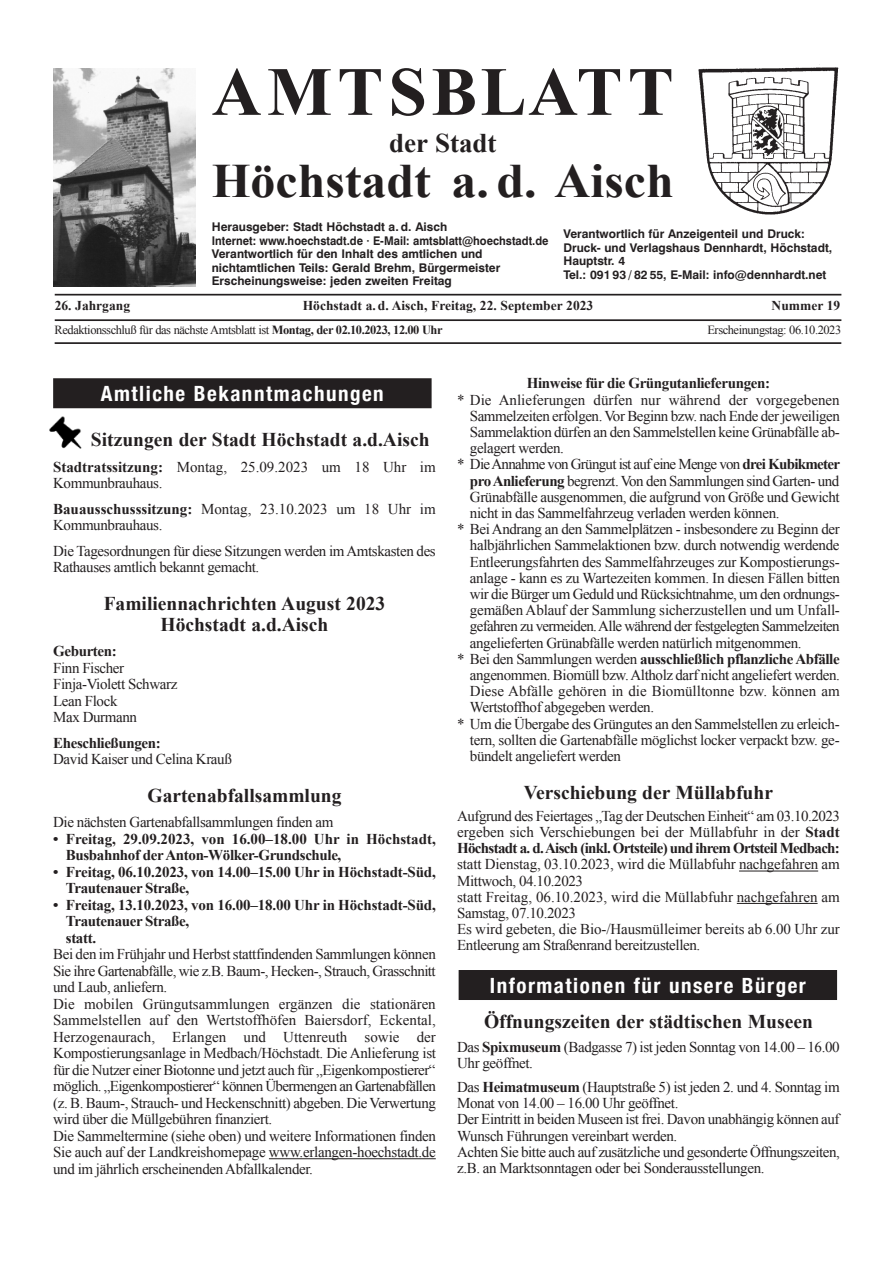
<style>
.page{position:relative;width:893px;height:1263px;background:#fff}
.page>*{position:absolute;margin:0;border:0;box-sizing:border-box;transform-origin:0 0}
.t1{font:700 69px "Times New Roman";letter-spacing:.07em;color:#231f20}
.t2{font:700 48px "Times New Roman";color:#231f20;scale:1.04 1}
.t3{font:700 27px "Times New Roman";color:#231f20}
.t4{font:700 condensed 21px "Helvetica Neue";letter-spacing:.07em;color:#fff}
.t5{font:700 19.5px/21px "Times New Roman";color:#231f20;text-align:center}
.t6{font:15px/16.5px "Times New Roman";letter-spacing:-.025em;color:#231f20}
.t7{font:700 15px/16.5px "Times New Roman";letter-spacing:-.025em;color:#231f20}
.t8{font:15px/16.5px "Times New Roman";color:#231f20}
.t9{font:15px "Times New Roman";letter-spacing:-.045em;color:#231f20}
.t10{font:700 13.5px "Times New Roman";color:#231f20}
.t11{font:12.45px "Times New Roman";letter-spacing:-.035em;color:#231f20}
.t12{font:700 12px/13.5px "Swiss 721 BT";color:#231f20}
.s1{font-weight:700}
.s2{font-weight:400}
</style>
<div class="page">
<hr style="left:269px;top:1158px;width:167px;height:1px;background:#231f20">
<div style="left:53px;top:378px;width:379px;height:30px;background:#231f20"></div>
<img style="left:53px;top:68px;width:143px;height:219px">
<hr style="left:55px;top:294px;width:786px;height:1px;background:#231f20">
<hr style="left:55px;top:319px;width:786px;height:2px;background:#231f20">
<img style="left:698px;top:67px;width:141px;height:148px">
<hr style="left:55px;top:342px;width:786px;height:2px;background:#231f20">
<hr style="left:739px;top:870px;width:79px;height:1px;background:#231f20">
<hr style="left:737px;top:903px;width:81px;height:1px;background:#231f20">
<div style="left:459px;top:970px;width:378px;height:30px;background:#231f20"></div>
<img style="left:49px;top:416px;width:33px;height:33px">
<h1 class="t1" style="left:212px;top:44px;width:463px">AMTSBLATT</h1>
<h3 class="t3" style="left:389px;top:125px;width:109px">der Stadt</h3>
<h2 class="t2" style="left:212px;top:148px;width:446px">Höchstadt a. d. Aisch</h2>
<p class="t12" style="left:212px;top:220px;width:338px">Herausgeber: Stadt Höchstadt a. d. Aisch<br>Internet: www.hoechstadt.de · E-Mail: amtsblatt@hoechstadt.de Verantwortlich für den Inhalt des amtlichen und nichtamtlichen Teils: Gerald Brehm, Bürgermeister Erscheinungsweise: jeden zweiten Freitag</p>
<p class="t12" style="left:563px;top:227px;width:270px">Verantwortlich für Anzeigenteil und Druck:<br>Druck- und Verlagshaus Dennhardt, Höchstadt, Hauptstr. 4<br>Tel.: 091 93 / 82 55, E-Mail: info@dennhardt.net</p>
<p class="t10" style="left:55px;top:296px;width:77px">26. Jahrgang</p>
<p class="t10" style="left:303px;top:296px;width:292px">Höchstadt a. d. Aisch, Freitag, 22. September 2023</p>
<p class="t10" style="left:772px;top:296px;width:70px">Nummer 19</p>
<p class="t11" style="left:55px;top:322px;width:389px">Redaktionsschluß für das nächste Amtsblatt ist <span class="s1">Montag, der 02.10.2023, 12.00 Uhr</span></p>
<p class="t11" style="left:707px;top:322px;width:135px">Erscheinungstag: 06.10.2023</p>
<h3 class="t4" style="left:101px;top:376px;width:284px">Amtliche Bekanntmachungen</h3>
<h3 class="t5" style="left:91px;top:428px;width:340px">Sitzungen der Stadt Höchstadt a.d.Aisch</h3>
<p class="t8" style="left:53px;top:458px;width:384px"><span class="s1">Stadtratssitzung:</span> Montag, 25.09.2023 um 18 Uhr im<br>Kommunbrauhaus.</p>
<p class="t8" style="left:53px;top:500px;width:384px"><span class="s1">Bauausschusssitzung:</span> Montag, 23.10.2023 um 18 Uhr im<br>Kommunbrauhaus.</p>
<p class="t6" style="left:53px;top:542px;width:384px">Die Tagesordnungen für diese Sitzungen werden im Amtskasten des<br>Rathauses amtlich bekannt gemacht.</p>
<h3 class="t5" style="left:104px;top:592px;width:283px">Familiennachrichten August 2023<br>Höchstadt a.d.Aisch</h3>
<p class="t7" style="left:53px;top:642px;width:65px">Geburten:</p>
<p class="t6" style="left:53px;top:659px;width:126px">Finn Fischer<br>Finja-Violett Schwarz<br>Lean Flock<br>Max Durmann</p>
<p class="t7" style="left:53px;top:734px;width:109px">Eheschließungen:</p>
<p class="t6" style="left:53px;top:750px;width:180px">David Kaiser und Celina Krauß</p>
<h3 class="t5" style="left:147px;top:784px;width:195px">Gartenabfallsammlung</h3>
<p class="t6" style="left:53px;top:813px;width:282px">Die nächsten Gartenabfallsammlungen finden am</p>
<p class="t7" style="left:66px;top:830px;width:371px;text-indent:-13px">• Freitag, 29.09.2023, von 16.00–18.00 Uhr in Höchstadt,<br>Busbahnhof der Anton-Wölker-Grundschule,</p>
<p class="t7" style="left:66px;top:863px;width:371px;text-indent:-13px">• Freitag, 06.10.2023, von 14.00–15.00 Uhr in Höchstadt-Süd,<br>Trautenauer Straße,</p>
<p class="t7" style="left:66px;top:896px;width:371px;text-indent:-13px">• Freitag, 13.10.2023, von 16.00–18.00 Uhr in Höchstadt-Süd,<br>Trautenauer Straße,<br>statt.</p>
<p class="t6" style="left:53px;top:945px;width:384px">Bei den im Frühjahr und Herbst stattfindenden Sammlungen können Sie ihre Gartenabfälle, wie z.B. Baum-, Hecken-, Strauch, Grasschnitt und Laub, anliefern.<br>Die mobilen Grüngutsammlungen ergänzen die stationären Sammelstellen auf den Wertstoffhöfen Baiersdorf, Eckental, Herzogenaurach, Erlangen und Uttenreuth sowie der Kompostierungsanlage in Medbach/Höchstadt. Die Anlieferung ist für die Nutzer einer Biotonne und jetzt auch für „Eigenkompostierer“ möglich. „Eigenkompostierer“ können Übermengen an Gartenabfällen (z. B. Baum-, Strauch- und Heckenschnitt) abgeben. Die Verwertung wird über die Müllgebühren finanziert.<br>Die Sammeltermine (siehe oben) und weitere Informationen finden Sie auch auf der Landkreishomepage www.erlangen-hoechstadt.de und im jährlich erscheinenden Abfallkalender.</p>
<p class="t7" style="left:527px;top:375px;width:245px">Hinweise für die Grüngutanlieferungen:</p>
<p class="t8" style="left:457px;top:391px;width:384px">* Die Anlieferungen dürfen nur während der vorgegebenen</p>
<p class="t6" style="left:470px;top:407px;width:371px">Sammelzeiten erfolgen. Vor Beginn bzw. nach Ende der jeweiligen</p>
<p class="t6" style="left:470px;top:423px;width:371px">Sammelaktion dürfen an den Sammelstellen keine Grünabfälle ab-</p>
<p class="t6" style="left:470px;top:440px;width:96px">gelagert werden.</p>
<p class="t9" style="left:457px;top:454px;width:384px">* Die Annahme von Grüngut ist auf eine Menge von <span class="s1">drei Kubikmeter</span></p>
<p class="t6" style="left:470px;top:472px;width:371px"><span class="s1">pro Anlieferung</span> begrenzt. Von den Sammlungen sind Garten- und</p>
<p class="t6" style="left:470px;top:488px;width:371px">Grünabfälle ausgenommen, die aufgrund von Größe und Gewicht</p>
<p class="t6" style="left:470px;top:504px;width:311px">nicht in das Sammelfahrzeug verladen werden können.</p>
<p class="t6" style="left:457px;top:521px;width:384px">* Bei Andrang an den Sammelplätzen - insbesondere zu Beginn der</p>
<p class="t6" style="left:470px;top:537px;width:371px">halbjährlichen Sammelaktionen bzw. durch notwendig werdende</p>
<p class="t6" style="left:470px;top:553px;width:371px">Entleerungsfahrten des Sammelfahrzeuges zur Kompostierungs -</p>
<p class="t6" style="left:470px;top:569px;width:372px">anlage - kann es zu Wartezeiten kommen. In diesen Fällen bitten</p>
<p class="t6" style="left:470px;top:585px;width:371px">wir die Bürger um Geduld und Rücksichtnahme, um den ordnungs-</p>
<p class="t6" style="left:470px;top:602px;width:371px">gemäßen Ablauf der Sammlung sicherzustellen und um Unfall -</p>
<p class="t9" style="left:470px;top:616px;width:371px">gefahren zu vermeiden. Alle während der festgelegten Sammelzeiten</p>
<p class="t6" style="left:470px;top:634px;width:333px">angelieferten Grünabfälle werden natürlich mitgenommen.</p>
<p class="t7" style="left:457px;top:650px;width:384px"><span class="s2">* Bei den Sammlungen werden</span> ausschließlich pflanzliche Abfälle</p>
<p class="t6" style="left:470px;top:666px;width:372px">angenommen. Biomüll bzw. Altholz darf nicht angeliefert werden.</p>
<p class="t8" style="left:470px;top:683px;width:371px">Diese Abfälle gehören in die Biomülltonne bzw. können am</p>
<p class="t6" style="left:470px;top:699px;width:186px">Wertstoffhof abgegeben werden.</p>
<p class="t6" style="left:457px;top:715px;width:384px">* Um die Übergabe des Grüngutes an den Sammelstellen zu erleich-</p>
<p class="t6" style="left:470px;top:731px;width:371px">tern, sollten die Gartenabfälle möglichst locker verpackt bzw. ge-</p>
<p class="t6" style="left:470px;top:747px;width:153px">bündelt angeliefert werden</p>
<h3 class="t5" style="left:524px;top:781px;width:251px">Verschiebung der Müllabfuhr</h3>
<p class="t6" style="left:457px;top:807px;width:384px;text-align:justify">Aufgrund des Feiertages „Tag der Deutschen Einheit“ am 03.10.2023 ergeben sich Verschiebungen bei der Müllabfuhr in der <span class="s1">Stadt Höchstadt a. d. Aisch (inkl. Ortsteile) und ihrem Ortsteil Medbach:</span></p>
<p class="t6" style="left:457px;top:856px;width:384px">statt Dienstag, 03.10.2023, wird die Müllabfuhr nachgefahren am Mittwoch, 04.10.2023<br>statt Freitag, 06.10.2023, wird die Müllabfuhr nachgefahren am Samstag, 07.10.2023<br>Es wird gebeten, die Bio-/Hausmülleimer bereits ab 6.00 Uhr zur Entleerung am Straßenrand bereitzustellen.</p>
<h3 class="t4" style="left:490px;top:968px;width:318px">Informationen für unsere Bürger</h3>
<h3 class="t5" style="left:484px;top:1011px;width:330px">Öffnungszeiten der städtischen Museen</h3>
<p class="t6" style="left:457px;top:1039px;width:384px">Das <span class="s1">Spixmuseum</span> (Badgasse 7) ist jeden Sonntag von 14.00 – 16.00<br>Uhr geöffnet.</p>
<p class="t6" style="left:457px;top:1079px;width:384px">Das <span class="s1">Heimatmuseum</span> (Hauptstraße 5) ist jeden 2. und 4. Sonntag im Monat von 14.00 – 16.00 Uhr geöffnet.<br>Der Eintritt in beiden Museen ist frei. Davon unabhängig können auf Wunsch Führungen vereinbart werden.<br>Achten Sie bitte auch auf zusätzliche und gesonderte Öffnungszeiten, z.B. an Marktsonntagen oder bei Sonderausstellungen.</p>
</div>
